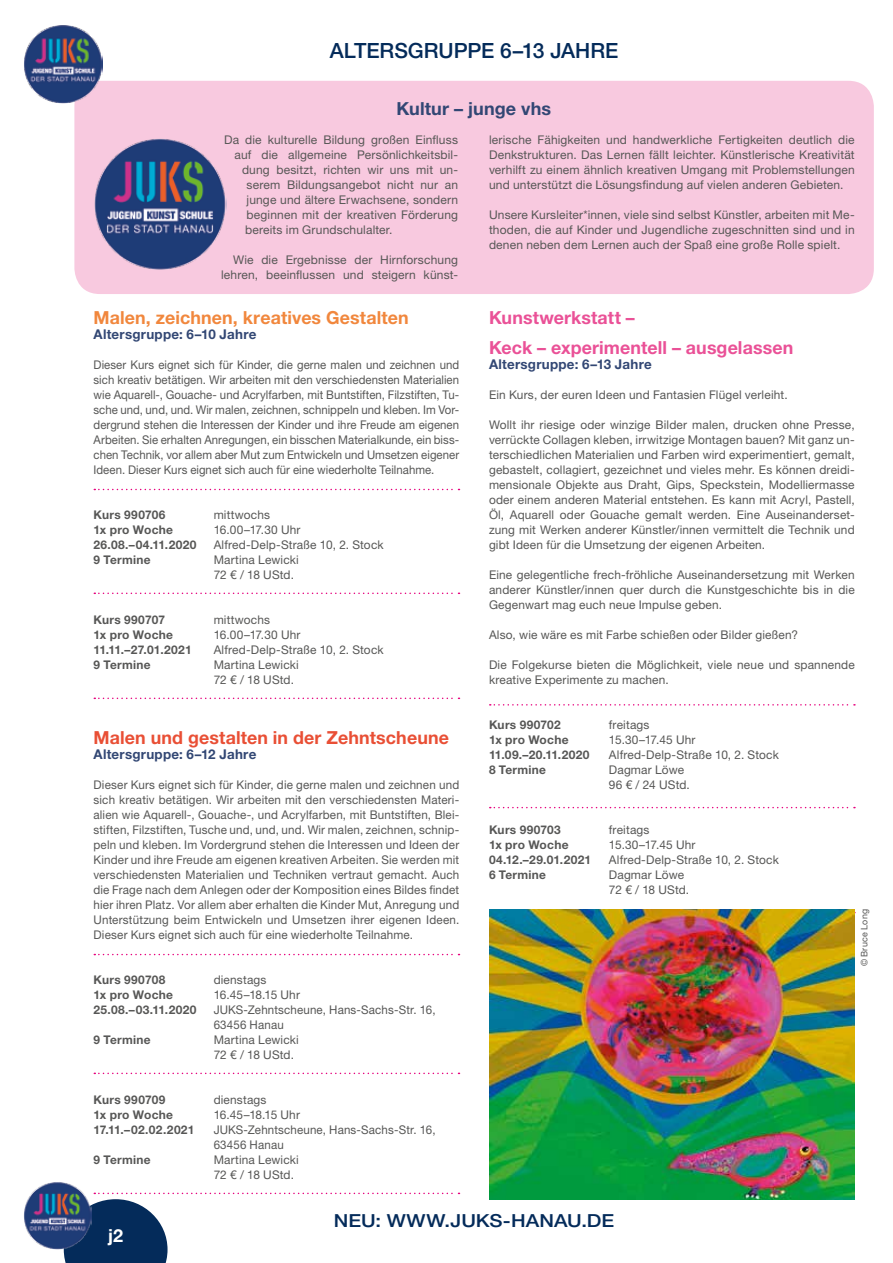
<style>
.page{position:relative;width:893px;height:1263px;background:#fff}
.page>*{position:absolute;margin:0;border:0;box-sizing:border-box;transform-origin:0 0}
.t1{font:500 21px "Helvetica Neue LT Std";color:#042b5a}
.t2{font:700 18px/30px "Helvetica Neue LT Std";letter-spacing:.005em;color:#ea5197}
.t3{font:700 18px "Helvetica Neue LT Std";letter-spacing:.005em;color:#e94f35}
.t4{font:700 18px "Helvetica Neue LT Std";letter-spacing:.005em;color:#f1873d}
.t5{font:500 18px "Helvetica Neue LT Std";color:#042b5a;scale:1.12 1}
.t6{font:700 18px "Helvetica Neue LT Std";letter-spacing:.005em;color:#324774}
.t7{font:700 18px "Helvetica Neue LT Std";color:#fff}
.t8{font:700 13.5px "Helvetica Neue LT Std";letter-spacing:.02em;color:#324774}
.t9{font:12px/15px "Helvetica Neue LT Std";letter-spacing:.015em;color:#575756}
.t10{font:12px/15px "Helvetica Neue LT Std";letter-spacing:.015em;color:#575756;text-align:justify;scale:.95 1}
.t11{font:700 12px "Helvetica Neue LT Std";letter-spacing:.025em;color:#575756}
.t12{font:12px/15px "Helvetica Neue LT Std";letter-spacing:.015em;color:#575756;scale:.96 1}
.t13{font:12px "Helvetica Neue LT Std";letter-spacing:-.015em;color:#575756}
.t14{font:700 12px "Helvetica Neue LT Std";letter-spacing:.005em;color:#575756}
.t15{font:9px "Helvetica Neue LT Std";letter-spacing:.025em;color:#575756}
</style>
<div class="page">
<img style="left:24px;top:25px;width:79px;height:78px">
<img style="left:24px;top:1182px;width:59px;height:67px">
<div style="left:74px;top:81px;width:800px;height:213px;background:#f8c9df;border-radius:26px"></div>
<img style="left:94px;top:139px;width:133px;height:131px">
<svg style="left:94px;top:489px;width:365px;height:1px"></svg>
<svg style="left:94px;top:593px;width:365px;height:1px"></svg>
<svg style="left:94px;top:698px;width:365px;height:1px"></svg>
<svg style="left:94px;top:954px;width:365px;height:1px"></svg>
<svg style="left:94px;top:1073px;width:365px;height:1px"></svg>
<svg style="left:64px;top:1193px;width:395px;height:70px"></svg>
<svg style="left:490px;top:704px;width:365px;height:1px"></svg>
<svg style="left:490px;top:807px;width:365px;height:1px"></svg>
<img style="left:489px;top:909px;width:366px;height:290px">
<h1 class="t1" style="left:330px;top:38px;width:290px">ALTERSGRUPPE 6–13 JAHRE</h1>
<h2 class="t6" style="left:396px;top:97px;width:156px">Kultur – junge vhs</h2>
<p class="t9" style="left:224px;top:132px;width:236px">Da die kulturelle Bildung großen Einfluss</p>
<p class="t9" style="left:235px;top:147px;width:225px">auf die allgemeine Persönlichkeitsbil-</p>
<p class="t9" style="left:242px;top:162px;width:217px">dung besitzt, richten wir uns mit un-</p>
<p class="t9" style="left:247px;top:177px;width:213px">serem Bildungsangebot nicht nur an</p>
<p class="t9" style="left:247px;top:192px;width:213px">junge und ältere Erwachsene, sondern</p>
<p class="t9" style="left:247px;top:207px;width:213px">beginnen mit der kreativen Förderung</p>
<p class="t9" style="left:245px;top:222px;width:149px">bereits im Grundschulalter.</p>
<p class="t9" style="left:221px;top:252px;width:238px;text-align:right">Wie die Ergebnisse der Hirnforschung lehren, beeinflussen und steigern künst-</p>
<p class="t9" style="left:489px;top:132px;width:367px;text-align:justify">lerische Fähigkeiten und handwerkliche Fertigkeiten deutlich die Denkstrukturen. Das Lernen fällt leichter. Künstlerische Kreativität verhilft zu einem ähnlich kreativen Umgang mit Problemstellungen und unterstützt die Lösungsfindung auf vielen anderen Gebieten.</p>
<p class="t9" style="left:489px;top:207px;width:367px;text-align:justify">Unsere Kursleiter*innen, viele sind selbst Künstler, arbeiten mit Me&shy;thoden, die auf Kinder und Jugendliche zugeschnitten sind und in denen neben dem Lernen auch der Spaß eine große Rolle spielt.</p>
<h2 class="t4" style="left:94px;top:306px;width:317px">Malen, zeichnen, kreatives Gestalten</h2>
<p class="t8" style="left:94px;top:326px;width:164px">Altersgruppe: 6–10 Jahre</p>
<p class="t10" style="left:94px;top:357px;width:386px">Dieser Kurs eignet sich für Kinder, die gerne malen und zeichnen und sich kreativ betätigen. Wir arbeiten mit den verschiedensten Materialien wie Aquarell-, Gouache- und Acrylfarben, mit Buntstiften, Filzstiften, Tu&shy;sche und, und, und. Wir malen, zeichnen, schnippeln und kleben. Im Vor&shy;dergrund stehen die Interessen der Kinder und ihre Freude am eigenen Arbeiten. Sie erhalten Anregungen, ein bisschen Materialkunde, ein biss&shy;chen Technik, vor allem aber Mut zum Entwickeln und Umsetzen eigener Ideen. Dieser Kurs eignet sich auch für eine wiederholte Teilnahme.</p>
<p class="t11" style="left:94px;top:507px;width:73px">Kurs 990706</p>
<p class="t9" style="left:214px;top:507px;width:58px">mittwochs</p>
<p class="t11" style="left:94px;top:522px;width:81px">1x pro Woche</p>
<p class="t9" style="left:214px;top:522px;width:88px">16.00–17.30 Uhr</p>
<p class="t11" style="left:94px;top:537px;width:105px">26.08.–04.11.2020</p>
<p class="t9" style="left:214px;top:537px;width:171px">Alfred-Delp-Straße 10, 2. Stock</p>
<p class="t11" style="left:94px;top:552px;width:59px">9 Termine</p>
<p class="t9" style="left:214px;top:552px;width:87px">Martina Lewicki<br>72 € / 18 UStd.</p>
<p class="t11" style="left:94px;top:612px;width:73px">Kurs 990707</p>
<p class="t9" style="left:214px;top:612px;width:58px">mittwochs</p>
<p class="t11" style="left:94px;top:627px;width:81px">1x pro Woche</p>
<p class="t9" style="left:214px;top:627px;width:88px">16.00–17.30 Uhr</p>
<p class="t14" style="left:94px;top:642px;width:100px">11.11.–27.01.2021</p>
<p class="t9" style="left:214px;top:642px;width:171px">Alfred-Delp-Straße 10, 2. Stock</p>
<p class="t11" style="left:94px;top:657px;width:59px">9 Termine</p>
<p class="t9" style="left:214px;top:657px;width:87px">Martina Lewicki<br>72 € / 18 UStd.</p>
<h2 class="t3" style="left:94px;top:726px;width:357px">Malen und gestalten in der Zehntscheune</h2>
<p class="t8" style="left:94px;top:746px;width:164px">Altersgruppe: 6–12 Jahre</p>
<p class="t9" style="left:94px;top:777px;width:367px;text-align:justify">Dieser Kurs eignet sich für Kinder, die gerne malen und zeichnen und sich kreativ betätigen. Wir arbeiten mit den verschiedensten Materi&shy;alien wie Aquarell-, Gouache-, und Acrylfarben, mit Buntstiften, Blei&shy;stiften, Filzstiften, Tusche und, und, und. Wir malen, zeichnen, schnip&shy;peln und kleben. Im Vordergrund stehen die Interessen und Ideen der Kinder und ihre Freude am eigenen kreativen Arbeiten. Sie werden mit verschiedensten Materialien und Techniken vertraut gemacht. Auch die Frage nach dem Anlegen oder der Komposition eines Bildes findet hier ihren Platz. Vor allem aber erhalten die Kinder Mut, Anregung und Unterstützung beim Entwickeln und Umsetzen ihrer eigenen Ideen.<br>Dieser Kurs eignet sich auch für eine wiederholte Teilnahme.</p>
<p class="t11" style="left:94px;top:972px;width:73px">Kurs 990708</p>
<p class="t9" style="left:214px;top:972px;width:54px">dienstags</p>
<p class="t11" style="left:94px;top:987px;width:81px">1x pro Woche</p>
<p class="t13" style="left:214px;top:988px;width:88px">16.45–18.15 Uhr</p>
<p class="t11" style="left:94px;top:1002px;width:105px">25.08.–03.11.2020</p>
<p class="t12" style="left:214px;top:1002px;width:233px">JUKS-Zehntscheune, Hans-Sachs-Str. 16,<br>63456 Hanau</p>
<p class="t11" style="left:94px;top:1032px;width:59px">9 Termine</p>
<p class="t9" style="left:214px;top:1032px;width:87px">Martina Lewicki<br>72 € / 18 UStd.</p>
<p class="t11" style="left:94px;top:1092px;width:73px">Kurs 990709</p>
<p class="t9" style="left:214px;top:1092px;width:54px">dienstags</p>
<p class="t11" style="left:94px;top:1107px;width:81px">1x pro Woche</p>
<p class="t13" style="left:214px;top:1108px;width:88px">16.45–18.15 Uhr</p>
<p class="t11" style="left:94px;top:1122px;width:102px">17.11.–02.02.2021</p>
<p class="t12" style="left:214px;top:1122px;width:233px">JUKS-Zehntscheune, Hans-Sachs-Str. 16,<br>63456 Hanau</p>
<p class="t11" style="left:94px;top:1152px;width:59px">9 Termine</p>
<p class="t9" style="left:214px;top:1152px;width:87px">Martina Lewicki<br>72 € / 18 UStd.</p>
<h2 class="t2" style="left:489px;top:302px;width:306px">Kunstwerkstatt –<br>Keck – experimentell – ausgelassen</h2>
<p class="t8" style="left:489px;top:356px;width:164px">Altersgruppe: 6–13 Jahre</p>
<p class="t9" style="left:489px;top:387px;width:300px">Ein Kurs, der euren Ideen und Fantasien Flügel verleiht.</p>
<p class="t9" style="left:489px;top:417px;width:367px;text-align:justify">Wollt ihr riesige oder winzige Bilder malen, drucken ohne Presse, verrückte Collagen kleben, irrwitzige Montagen bauen? Mit ganz un&shy;terschiedlichen Materialien und Farben wird experimentiert, gemalt, gebastelt, collagiert, gezeichnet und vieles mehr. Es können dreidi&shy;mensionale Objekte aus Draht, Gips, Speckstein, Modelliermasse oder einem anderen Material entstehen. Es kann mit Acryl, Pastell, Öl, Aquarell oder Gouache gemalt werden. Eine Auseinanderset&shy;zung mit Werken anderer Künstler/innen vermittelt die Technik und gibt Ideen für die Umsetzung der eigenen Arbeiten.</p>
<p class="t9" style="left:489px;top:567px;width:367px;text-align:justify">Eine gelegentliche frech-fröhliche Auseinandersetzung mit Werken anderer Künstler/innen quer durch die Kunstgeschichte bis in die Gegenwart mag euch neue Impulse geben.</p>
<p class="t9" style="left:489px;top:627px;width:311px">Also, wie wäre es mit Farbe schießen oder Bilder gießen?</p>
<p class="t9" style="left:489px;top:657px;width:367px">Die Folgekurse bieten die Möglichkeit, viele neue und spannende kreative Experimente zu machen.</p>
<p class="t11" style="left:489px;top:717px;width:73px">Kurs 990702</p>
<p class="t9" style="left:609px;top:717px;width:42px">freitags</p>
<p class="t11" style="left:489px;top:732px;width:81px">1x pro Woche</p>
<p class="t9" style="left:609px;top:732px;width:88px">15.30–17.45 Uhr</p>
<p class="t11" style="left:489px;top:747px;width:102px">11.09.–20.11.2020</p>
<p class="t9" style="left:609px;top:747px;width:171px">Alfred-Delp-Straße 10, 2. Stock</p>
<p class="t11" style="left:489px;top:762px;width:59px">8 Termine</p>
<p class="t9" style="left:609px;top:762px;width:82px">Dagmar Löwe<br>96 € / 24 UStd.</p>
<p class="t11" style="left:489px;top:822px;width:73px">Kurs 990703</p>
<p class="t9" style="left:609px;top:822px;width:42px">freitags</p>
<p class="t11" style="left:489px;top:837px;width:81px">1x pro Woche</p>
<p class="t9" style="left:609px;top:837px;width:88px">15.30–17.45 Uhr</p>
<p class="t11" style="left:489px;top:852px;width:104px">04.12.–29.01.2021</p>
<p class="t9" style="left:609px;top:852px;width:171px">Alfred-Delp-Straße 10, 2. Stock</p>
<p class="t11" style="left:489px;top:867px;width:59px">6 Termine</p>
<p class="t9" style="left:609px;top:867px;width:82px">Dagmar Löwe<br>72 € / 18 UStd.</p>
<p class="t15" style="left:859px;top:966px;width:59px;rotate:-90deg">© Bruce Long</p>
<h2 class="t7" style="left:108px;top:1224px;width:17px">j2</h2>
<h2 class="t5" style="left:334px;top:1210px;width:252px">NEU: WWW.JUKS-HANAU.DE</h2>
</div>
